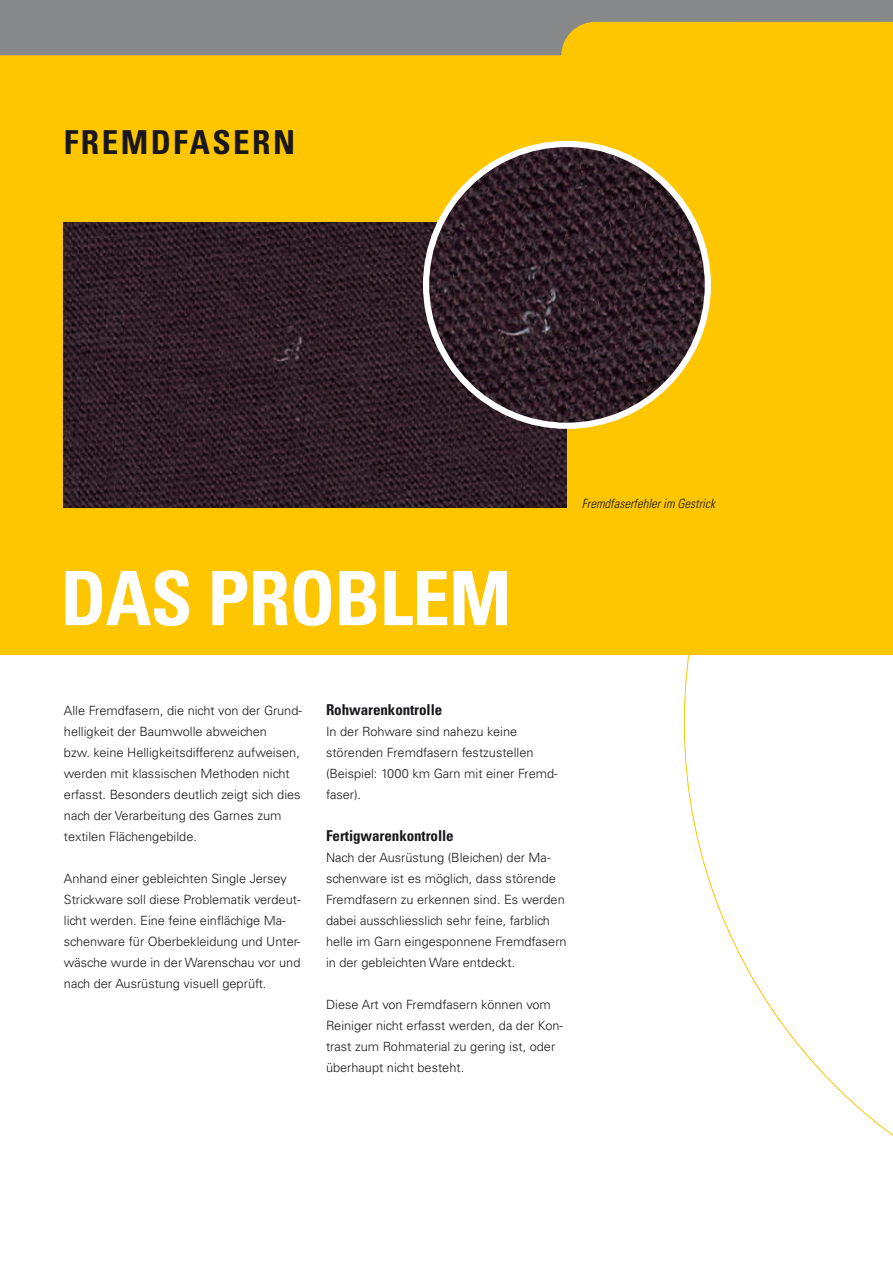
<style>
.page{position:relative;width:893px;height:1263px;background:#fff}
.page>*{position:absolute;margin:0;border:0;box-sizing:border-box;transform-origin:0 0}
.t1{font:700 condensed 75px "Univers";letter-spacing:-.01em;color:#fff}
.t2{font:700 condensed 33px "Univers";letter-spacing:.075em;color:#1a171c}
.t3{font:700 condensed 15px "Univers";letter-spacing:-.005em;color:#1a171c}
.t4{font:300 12.75px/21px "Univers";color:#1a171c}
.t5{font:italic 300 condensed 12.75px "Univers";color:#1a171c}
</style>
<div class="page">
<div style="left:0;top:0;width:893px;height:655px;background:#fdc600"></div>
<svg style="left:684px;top:655px;width:209px;height:481px"></svg>
<svg style="left:0;top:0;width:893px;height:55px;fill:#87888a"></svg>
<img style="left:64px;top:223px;width:503px;height:285px">
<img style="left:426px;top:144px;width:282px;height:282px;border-radius:141px">
<div style="left:423px;top:141px;width:288px;height:288px;border:6px solid #fff;border-radius:50%"></div>
<h2 class="t2" style="left:64px;top:122px;width:233px">Fremdfasern</h2>
<h1 class="t1" style="left:61px;top:552px;width:443px">Das Problem</h1>
<p class="t5" style="left:582px;top:495px;width:135px">Fremdfaserfehler im Gestrick</p>
<p class="t4" style="left:64px;top:700px;width:240px">Alle Fremdfasern, die nicht von der Grund&shy;helligkeit der Baumwolle abweichen<br>bzw. keine Helligkeitsdifferenz aufweisen, werden mit klassischen Methoden nicht erfasst. Besonders deutlich zeigt sich dies nach der Verarbeitung des Garnes zum textilen Flächengebilde.</p>
<p class="t4" style="left:64px;top:868px;width:238px">Anhand einer gebleichten Single Jersey Strickware soll diese Problematik verdeut&shy;licht werden. Eine feine einflächige Ma&shy;schenware für Oberbekleidung und Unter&shy;wäsche wurde in der Warenschau vor und nach der Ausrüstung visuell geprüft.</p>
<p class="t3" style="left:326px;top:700px;width:118px">Rohwarenkontrolle</p>
<p class="t4" style="left:326px;top:721px;width:233px">In der Rohware sind nahezu keine störenden Fremdfasern festzustellen (Beispiel: 1000 km Garn mit einer Fremd&shy;faser).</p>
<p class="t3" style="left:326px;top:826px;width:129px">Fertigwarenkontrolle</p>
<p class="t4" style="left:326px;top:847px;width:242px">Nach der Ausrüstung (Bleichen) der Ma&shy;schenware ist es möglich, dass störende Fremdfasern zu erkennen sind. Es werden dabei ausschliesslich sehr feine, farblich helle im Garn eingesponnene Fremdfasern in der gebleichten Ware entdeckt.</p>
<p class="t4" style="left:326px;top:994px;width:239px">Diese Art von Fremdfasern können vom Reiniger nicht erfasst werden, da der Kon&shy;trast zum Rohmaterial zu gering ist, oder überhaupt nicht besteht.</p>
</div>
